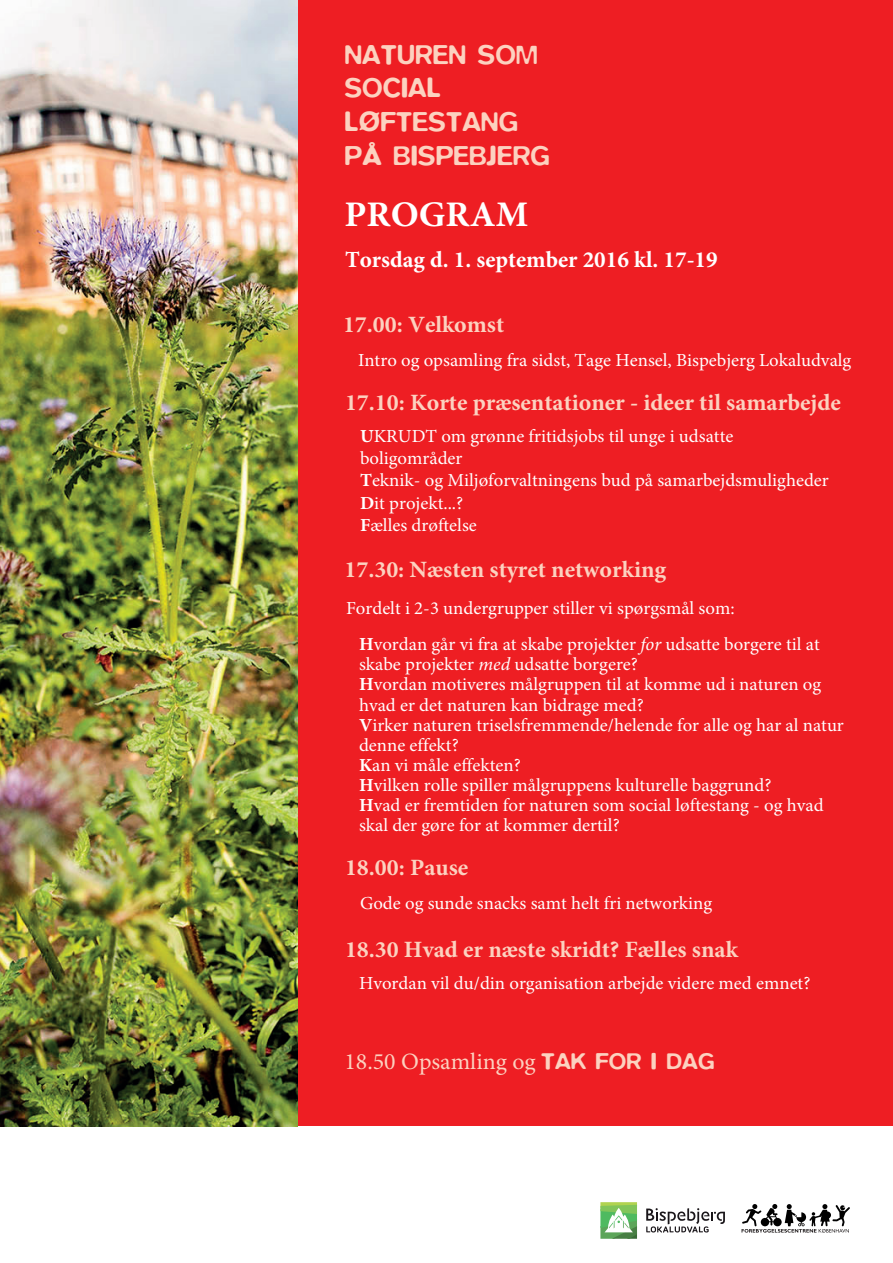
<style>
.page{position:relative;width:893px;height:1263px;background:#ee1e23}
.page>*{position:absolute;margin:0;border:0;box-sizing:border-box;transform-origin:0 0}
.t1{font:700 36px "Minion Pro";color:#fff}
.t2{font:500 28.05px/33.6px "Blur";color:#fcd2c0}
.t3{font:700 23.4px "Minion Pro";color:#fcd2c0}
.t4{font:23.4px "Minion Pro";color:#fcd2c0}
.t5{font:700 23.1px "Minion Pro";color:#fff}
.t6{font:18.45px/20.1px "Minion Pro";color:#fff}
.s1{font-weight:700}
.s2{font-style:italic}
.s3{font-family:"Blur";font-weight:500}
</style>
<div class="page">
<div style="left:0;top:1127px;width:893px;height:136px;background:#fff"></div>
<img style="left:0;top:0;width:298px;height:1127px">
<svg style="left:646px;top:1208px;width:79px;height:24px"></svg>
<svg style="left:600px;top:1202px;width:37px;height:37px"></svg>
<svg style="left:741px;top:1204px;width:109px;height:28px"></svg>
<h2 class="t2" style="left:344px;top:37px;width:207px">NATUREN SOM<br>SOCIAL<br>LØFTESTANG<br>PÅ BISPEBJERG</h2>
<h1 class="t1" style="left:344px;top:189px;width:185px">PROGRAM</h1>
<p class="t5" style="left:345px;top:244px;width:374px">Torsdag d. 1. september 2016 kl. 17-19</p>
<p class="t3" style="left:343px;top:308px;width:163px">17.00: Velkomst</p>
<p class="t6" style="left:358px;top:350px;width:495px">Intro og opsamling fra sidst, Tage Hensel, Bispebjerg Lokaludvalg</p>
<p class="t3" style="left:345px;top:386px;width:497px">17.10: Korte præsentationer - ideer til samarbejde</p>
<p class="t6" style="left:360px;top:425px;width:470px;line-height:22px"><span class="s1">U</span>KRUDT om grønne fritidsjobs til unge i udsatte boligområder<br><span class="s1">T</span>eknik- og Miljøforvaltningens bud på samarbejdsmuligheder<br><span class="s1">D</span>it projekt...?<br><span class="s1">F</span>ælles drøftelse</p>
<p class="t3" style="left:344px;top:553px;width:323px">17.30: Næsten styret networking</p>
<p class="t6" style="left:359px;top:590px;width:462px;line-height:36px;text-indent:-13px">Fordelt i 2-3 undergrupper stiller vi spørgsmål som:<br><span class="s1">H</span>vordan går vi fra at skabe projekter <span class="s2">for</span> udsatte borgere til at</p>
<p class="t6" style="left:359px;top:654px;width:486px">skabe projekter <span class="s2">med</span> udsatte borgere?<br><span class="s1">H</span>vordan motiveres målgruppen til at komme ud i naturen og hvad er det naturen kan bidrage med?<br><span class="s1">V</span>irker naturen triselsfremmende/helende for alle og har al natur denne effekt?<br><span class="s1">K</span>an vi måle effekten?<br><span class="s1">H</span>vilken rolle spiller målgruppens kulturelle baggrund?<br><span class="s1">H</span>vad er fremtiden for naturen som social løftestang - og hvad skal der gøre for at kommer dertil?</p>
<p class="t3" style="left:345px;top:851px;width:125px">18.00: Pause</p>
<p class="t6" style="left:360px;top:893px;width:354px">Gode og sunde snacks samt helt fri networking</p>
<p class="t3" style="left:345px;top:933px;width:394px">18.30 Hvad er næste skridt? Fælles snak</p>
<p class="t6" style="left:359px;top:973px;width:453px">Hvordan vil du/din organisation arbejde videre med emnet?</p>
<p class="t4" style="left:344px;top:1046px;width:372px">18.50 Opsamling og <span class="s3">TAK FOR I DAG</span></p>
</div>
